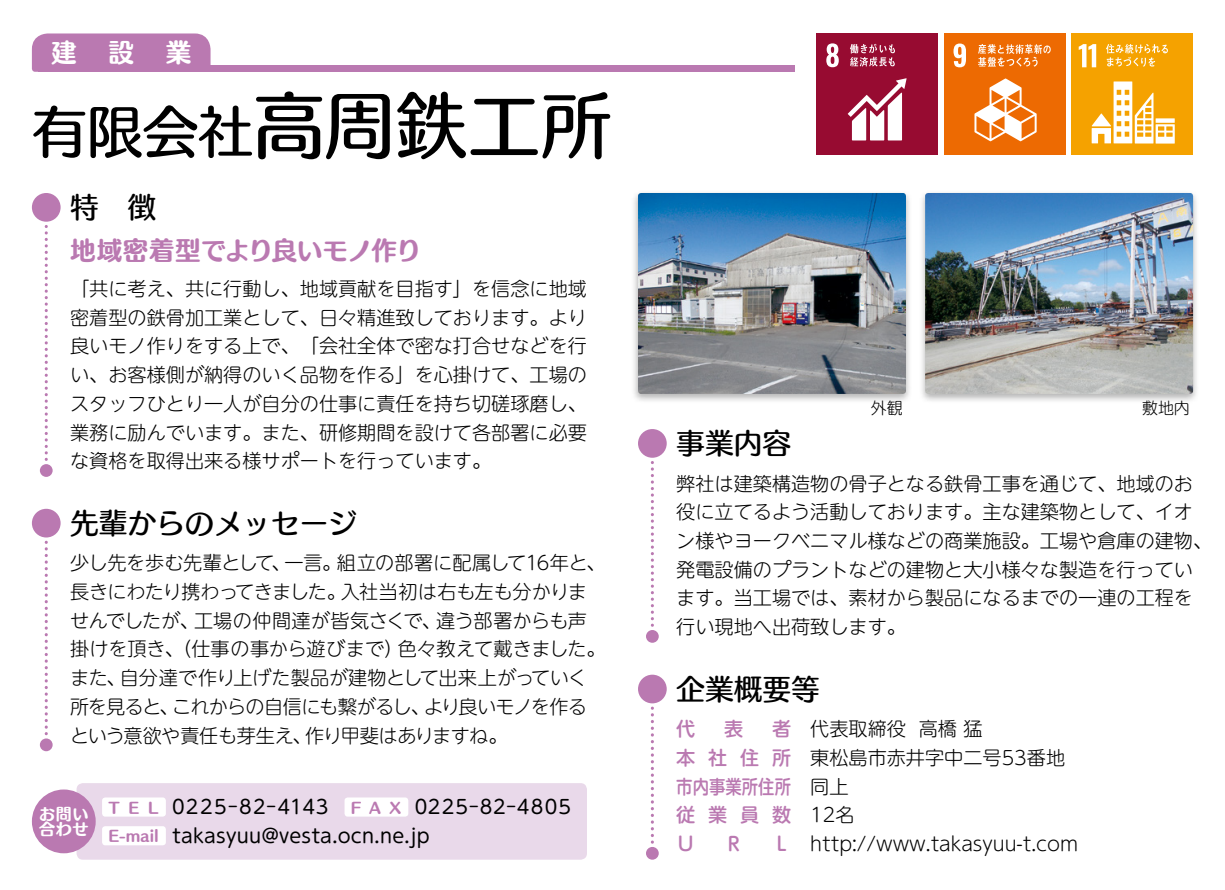
<style>
.page{position:relative;width:1225px;height:890px;background:#fff}
.page>*{position:absolute;margin:0;border:0;box-sizing:border-box;transform-origin:0 0}
.t1{font:71.77px "Humming Std D";color:#000}
.t2{font:28.8px "Humming Std D";color:#000}
.t3{font:25.43px "Humming Std E";letter-spacing:-.015em;color:#ba79b1}
.t4{font:25.43px "Humming Std E";color:#fff}
.t5{font:300 19.12px/28.8px "UD Shin M Go Pro";color:#000}
.t6{font:300 19.12px/28.8px "UD Shin M Go Pro";letter-spacing:-.02em;color:#000}
.t7{font:19.12px/28.8px "UD Shin M Go Pro";letter-spacing:.015em;color:#000}
.t8{font:500 19.12px "UD Shin M Go Pro";color:#ba79b1}
.t9{font:15.97px/16px "Humming Std E";letter-spacing:.045em;color:#fff}
.t10{font:300 15.97px "UD Shin M Go Pro";color:#000}
.s1{font-size:55.8px}
.s2{font-family:"Humming Std E";font-size:14.4px;color:#ba79b1}
.s3{font-weight:500;color:#ba79b1}
</style>
<div class="page">
<div style="left:32px;top:193px;width:29px;height:29px;background:#ba79b1;border-radius:50%"></div>
<div style="left:40px;top:464px;width:13px;height:13px;background:#ba79b1;border-radius:50%"></div>
<svg style="left:45px;top:233px;width:3px;height:227px"></svg>
<svg style="left:32px;top:33px;width:762px;height:39px"></svg>
<div style="left:638px;top:429px;width:28px;height:29px;background:#ba79b1;border-radius:50%"></div>
<div style="left:646px;top:630px;width:13px;height:13px;background:#ba79b1;border-radius:50%"></div>
<svg style="left:651px;top:469px;width:3px;height:157px"></svg>
<div style="left:638px;top:674px;width:28px;height:29px;background:#ba79b1;border-radius:50%"></div>
<div style="left:646px;top:847px;width:13px;height:12px;background:#ba79b1;border-radius:50%"></div>
<svg style="left:651px;top:715px;width:3px;height:128px"></svg>
<div style="left:631px;top:189px;width:282px;height:215px;background:#000;opacity:.3"></div>
<img style="left:638px;top:193px;width:268px;height:201px">
<div style="left:918px;top:189px;width:282px;height:215px;background:#000;opacity:.3"></div>
<img style="left:925px;top:193px;width:268px;height:201px">
<div style="left:32px;top:509px;width:29px;height:28px;background:#ba79b1;border-radius:50%"></div>
<div style="left:40px;top:738px;width:13px;height:13px;background:#ba79b1;border-radius:50%"></div>
<svg style="left:45px;top:549px;width:3px;height:185px"></svg>
<div style="left:1071px;top:33px;width:122px;height:122px;background:#f5a200"></div>
<svg style="left:1078px;top:44px;width:18px;height:23px"></svg>
<svg style="left:1091px;top:81px;width:83px;height:63px"></svg>
<svg style="left:1106px;top:44px;width:62px;height:23px"></svg>
<div style="left:944px;top:33px;width:121px;height:122px;background:#ed6a02"></div>
<svg style="left:953px;top:44px;width:13px;height:23px"></svg>
<svg style="left:974px;top:78px;width:62px;height:63px"></svg>
<svg style="left:978px;top:44px;width:72px;height:23px"></svg>
<div style="left:816px;top:33px;width:122px;height:122px;background:#970b31"></div>
<svg style="left:826px;top:43px;width:12px;height:24px"></svg>
<svg style="left:847px;top:78px;width:59px;height:62px"></svg>
<svg style="left:850px;top:44px;width:45px;height:23px"></svg>
<div style="left:77px;top:783px;width:510px;height:76px;background:#e9d9ea;border-radius:6px"></div>
<div style="left:102px;top:797px;width:64px;height:19px;background:#fff;border-radius:3px"></div>
<div style="left:344px;top:797px;width:64px;height:19px;background:#fff;border-radius:3px"></div>
<div style="left:102px;top:826px;width:64px;height:19px;background:#fff;border-radius:3px"></div>
<div style="left:32px;top:789px;width:64px;height:64px;background:#ba79b1;border-radius:50%"></div>
<h3 class="t4" style="left:51px;top:34px;width:27px">建</h3>
<h3 class="t4" style="left:108px;top:34px;width:84px">設 業</h3>
<h1 class="t1" style="left:32px;top:71px;width:582px"><span class="s1">有限会社</span>高周鉄工所</h1>
<h2 class="t2" style="left:70px;top:185px;width:88px">特　徴</h2>
<h3 class="t3" style="left:70px;top:231px;width:353px">地域密着型でより良いモノ作り</h3>
<p class="t5" style="left:70px;top:273px;width:518px;text-align:justify">「共に考え、共に行動し、地域貢献を目指す」を信念に地域密着型の鉄骨加工業として、日々精進致しております。より良いモノ作りをする上で、「会社全体で密な打合せなどを行い、お客様側が納得のいく品物を作る」を心掛けて、工場のスタッフひとり一人が自分の仕事に責任を持ち切磋琢磨し、業務に励んでいます。また、研修期間を設けて各部署に必要な資格を取得出来る様サポートを行っています。</p>
<h2 class="t2" style="left:70px;top:501px;width:289px">先輩からのメッセージ</h2>
<p class="t6" style="left:70px;top:547px;width:537px">少し先を歩む先輩として、一言。組立の部署に配属して16年と、長きにわたり携わってきました。入社当初は右も左も分かりませんでしたが、工場の仲間達が皆気さくで、違う部署からも声掛けを頂き、（仕事の事から遊びまで）色々教えて戴きました。また、自分達で作り上げた製品が建物として出来上がっていく所を見ると、これからの自信にも繋がるし、より良いモノを作るという意欲や責任も芽生え、作り甲斐はありますね。</p>
<p class="t9" style="left:39px;top:805px;width:51px">お問い合わせ</p>
<p class="t7" style="left:108px;top:791px;width:464px"><span class="s2">T E L</span> 0225-82-4143 <span class="s2">F A X</span> 0225-82-4805<br><span class="s2">E-mail</span> takasyuu@vesta.ocn.ne.jp</p>
<h2 class="t2" style="left:676px;top:421px;width:116px">事業内容</h2>
<p class="t10" style="left:871px;top:395px;width:33px">外観</p>
<p class="t10" style="left:1142px;top:395px;width:49px">敷地内</p>
<p class="t5" style="left:676px;top:468px;width:537px">弊社は建築構造物の骨子となる鉄骨工事を通じて、地域のお役に立てるよう活動しております。主な建築物として、イオン様やヨークベニマル様などの商業施設。工場や倉庫の建物、発電設備のプラントなどの建物と大小様々な製造を行っています。当工場では、素材から製品になるまでの一連の工程を行い現地へ出荷致します。</p>
<h2 class="t2" style="left:676px;top:667px;width:145px">企業概要等</h2>
<p class="t8" style="left:676px;top:713px;width:21px">代</p>
<p class="t8" style="left:724px;top:713px;width:21px">表</p>
<p class="t5" style="left:676px;top:713px;width:390px;text-indent:96px"><span class="s3">者</span> 代表取締役 高橋猛<br><span class="s3">本 社 住 所</span> 東松島市赤井字中二号53番地<span class="s3">市内事業所住所</span> 同上<br><span class="s3">従業員数</span> 12名<br><span class="s3">Ｕ</span></p>
<p class="t8" style="left:724px;top:828px;width:21px">Ｒ</p>
<p class="t5" style="left:772px;top:828px;width:307px"><span class="s3">Ｌ</span> http://www.takasyuu-t.com</p>
</div>
